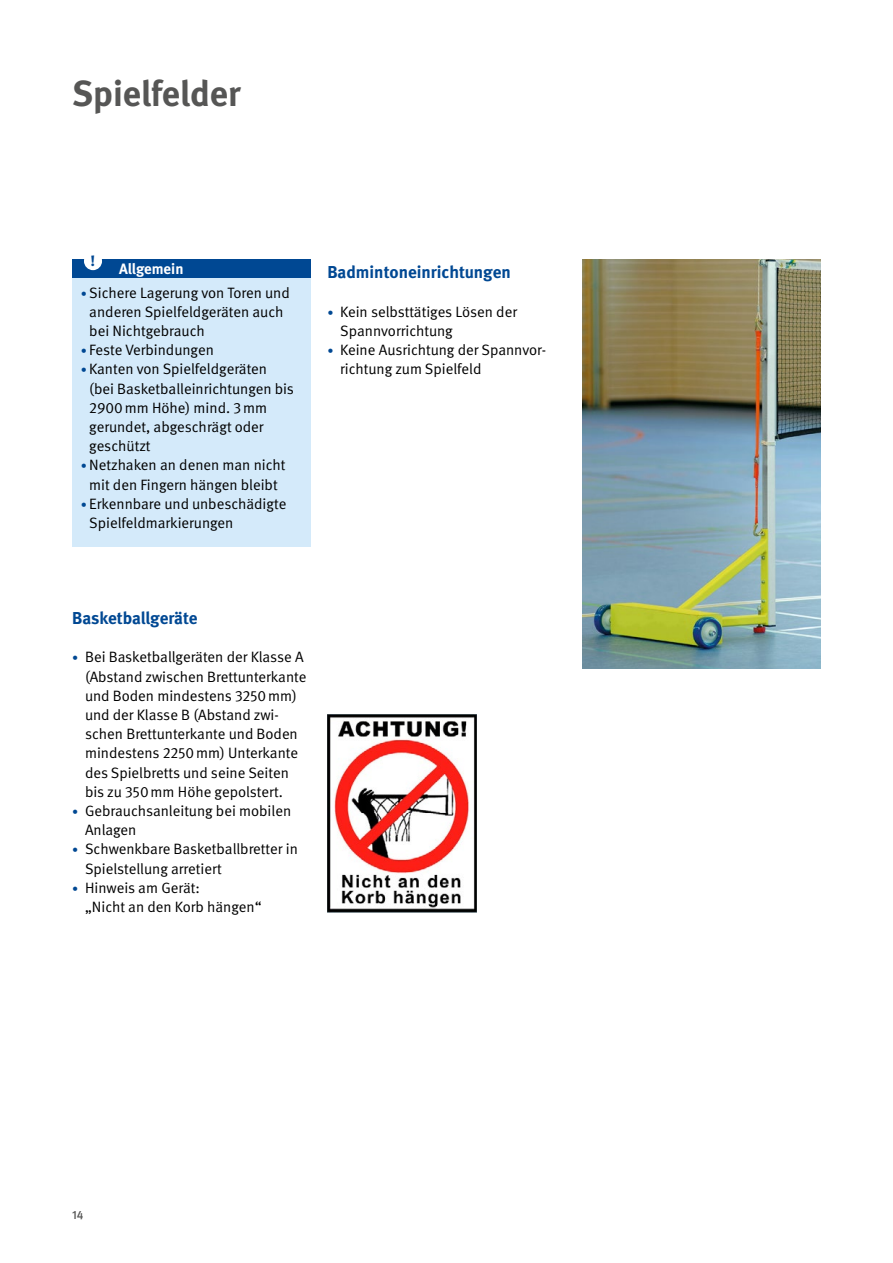
<style>
.page{position:relative;width:893px;height:1263px;background:#fff}
.page>*{position:absolute;margin:0;border:0;box-sizing:border-box;transform-origin:0 0}
.Überschriften_H1{font:700 36px "DGUV Meta";color:#565655}
.Überschriften_H2{font:700 17.25px "DGUV Meta";color:#004893}
.Fließtext_STG_FT{font:15px/19.2px "DGUV Meta";color:#000}
.Fließtext_STG_Titel{font:700 15px "DGUV Meta";color:#fff}
.t1{font:700 15px "DGUV Meta Serif";color:#004893}
.t2{font:500 12px "DGUV Meta";color:#565655}
.s1{font-size:12px;color:#004893}
</style>
<div class="page">
<div style="left:72px;top:259px;width:238px;height:19px;background:#004893"></div>
<div style="left:72px;top:278px;width:238px;height:77px;background:#d4eafa"></div>
<div style="left:72px;top:355px;width:238px;height:115px;background:#d4eafa"></div>
<div style="left:72px;top:451px;width:238px;height:57px;background:#d4eafa"></div>
<div style="left:72px;top:490px;width:238px;height:57px;background:#d4eafa"></div>
<img style="left:583px;top:259px;width:238px;height:409px">
<img style="left:327px;top:714px;width:149px;height:198px">
<div style="left:84px;top:252px;width:18px;height:18px;background:#fff;border-radius:50%"></div>
<h1 class="Überschriften_H1" style="left:72px;top:72px;width:170px">Spielfelder</h1>
<p class="t1" style="left:91px;top:251px;width:6px">!</p>
<p class="Fließtext_STG_Titel" style="left:119px;top:260px;width:66px">Allgemein</p>
<p class="Fließtext_STG_FT" style="left:89px;top:283px;width:202px;text-indent:-9px"><span class="s1">•</span> Sichere Lagerung von Toren und anderen Spielfeldgeräten auch bei Nichtgebrauch</p>
<p class="Fließtext_STG_FT" style="left:81px;top:341px;width:135px"><span class="s1">•</span> Feste Verbindungen</p>
<p class="Fließtext_STG_FT" style="left:89px;top:360px;width:206px;text-indent:-9px"><span class="s1">•</span> Kanten von Spielfeldgeräten (bei Basketballeinrichtungen bis<br>2900mm Höhe) mind. 3mm gerundet, abgeschrägt oder geschützt</p>
<p class="Fließtext_STG_FT" style="left:81px;top:456px;width:206px;text-align:center"><span class="s1">•</span> Netzhaken an denen man nicht mit den Fingern hängen bleibt</p>
<p class="Fließtext_STG_FT" style="left:89px;top:494px;width:199px;text-indent:-9px"><span class="s1">•</span> Erkennbare und unbeschädigte<br>Spielfeldmarkierungen</p>
<h2 class="Überschriften_H2" style="left:327px;top:262px;width:185px">Badmintoneinrichtungen</h2>
<p class="Fließtext_STG_FT" style="left:340px;top:302px;width:178px;text-indent:-13px"><span class="s1">•</span> Kein selbsttätiges Lösen der<br>Spannvorrichtung</p>
<p class="Fließtext_STG_FT" style="left:340px;top:341px;width:208px;text-indent:-13px"><span class="s1">•</span> Keine Ausrichtung der Spannvor&shy;richtung zum Spielfeld</p>
<h2 class="Überschriften_H2" style="left:72px;top:608px;width:127px">Basketballgeräte</h2>
<p class="Fließtext_STG_FT" style="left:85px;top:648px;width:223px;text-indent:-13px"><span class="s1">•</span> Bei Basketballgeräten der Klasse A (Abstand zwischen Brettunterkante und Boden mindestens 3250mm) und der Klasse B (Abstand zwi&shy;schen Brettunterkante und Boden mindestens 2250mm) Unterkante des Spielbretts und seine Seiten bis zu 350mm Höhe gepolstert.</p>
<p class="Fließtext_STG_FT" style="left:85px;top:802px;width:208px;text-indent:-13px"><span class="s1">•</span> Gebrauchsanleitung bei mobilen<br>Anlagen</p>
<p class="Fließtext_STG_FT" style="left:85px;top:840px;width:214px;text-indent:-13px"><span class="s1">•</span> Schwenkbare Basketballbretter in<br>Spielstellung arretiert</p>
<p class="Fließtext_STG_FT" style="left:85px;top:878px;width:178px;text-indent:-13px"><span class="s1">•</span> Hinweis am Gerät:<br>„Nicht an den Korb hängen“</p>
<p class="t2" style="left:72px;top:1208px;width:13px">14</p>
</div>
